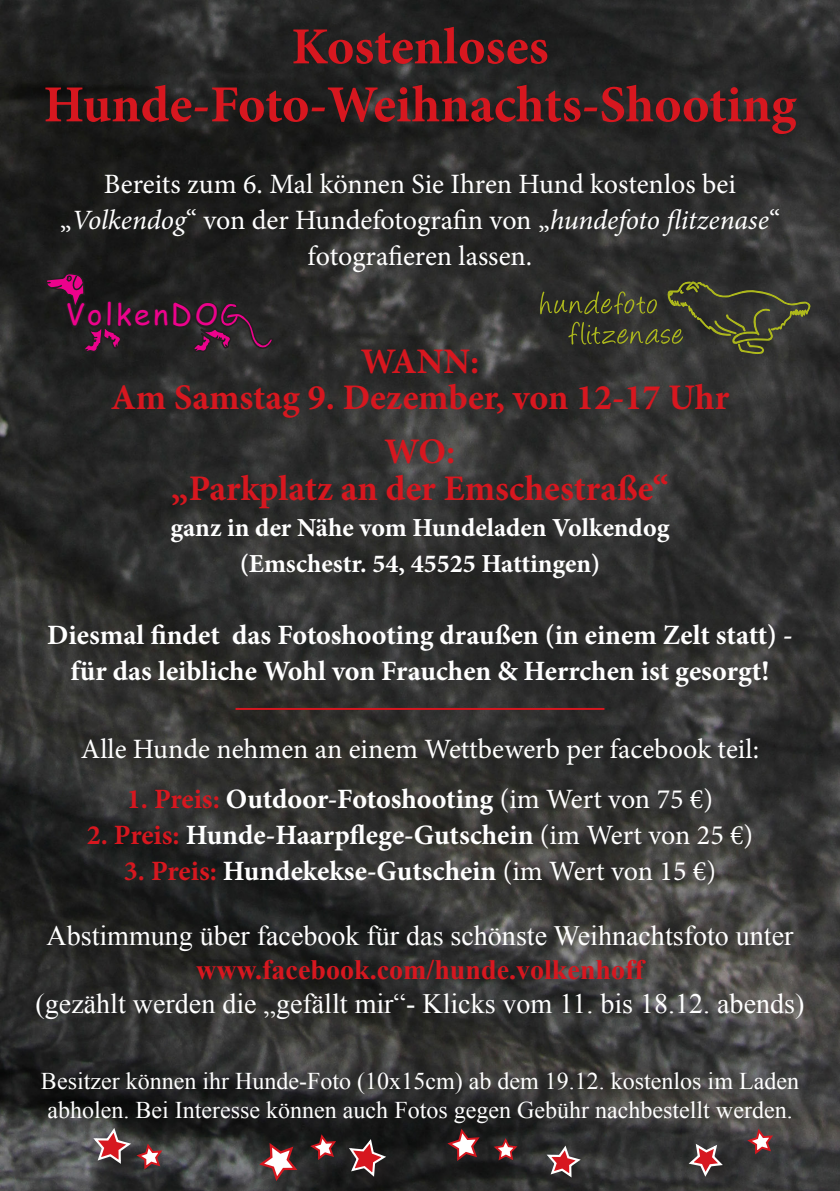
<style>
.page{position:relative;width:840px;height:1191px;background:#fff}
.page>*{position:absolute;margin:0;border:0;box-sizing:border-box;transform-origin:0 0}
.t1{font:700 52px/58px "Minion Pro";color:#d7171f;text-align:center}
.t2{font:700 36px/36px "Minion Pro";color:#d7171f;text-align:center}
.t3{font:29.2px "Comic Sans MS";letter-spacing:.09em;color:#ed028c}
.t4{font:700 28px/36px "Minion Pro";color:#fff;text-align:center}
.t5{font:28px/36px "Minion Pro";color:#fff;text-align:center}
.t6{font:28px "Times New Roman";color:#fff}
.t7{font:700 28px "Times New Roman";color:#d7171f}
.t8{font:700 26px/36px "Minion Pro";color:#fff;text-align:center}
.t9{font:24px/28.8px "Times New Roman";color:#fff}
.s1{font-style:italic}
.s2{color:#d7171f}
.s3{font-weight:400}
</style>
<div class="page">
<img style="left:0;top:0;width:839px;height:1191px">
<svg style="left:491px;top:1136px;width:28px;height:26px"></svg>
<svg style="left:308px;top:1132px;width:30px;height:30px"></svg>
<svg style="left:256px;top:1140px;width:43px;height:43px"></svg>
<svg style="left:540px;top:280px;width:271px;height:74px;background:#3c3e2d"></svg>
<svg style="left:45px;top:273px;width:229px;height:317px;background:#292628"></svg>
<hr style="left:235px;top:708px;width:369px;height:2px;background:#d7171f">
<div style="left:685px;top:1143px;width:53px;height:48px;background:#2f2f2f"></div>
<svg style="left:685px;top:1141px;width:39px;height:38px"></svg>
<div style="left:90px;top:1127px;width:56px;height:55px;background:#231f20;opacity:.75"></div>
<div style="left:346px;top:1139px;width:55px;height:52px;background:#1a1a1a"></div>
<svg style="left:346px;top:1136px;width:42px;height:41px"></svg>
<svg style="left:744px;top:1126px;width:30px;height:30px"></svg>
<svg style="left:445px;top:1126px;width:36px;height:37px"></svg>
<div style="left:543px;top:1145px;width:53px;height:46px;background:#231f20;opacity:.75"></div>
<svg style="left:544px;top:1143px;width:39px;height:36px"></svg>
<svg style="left:91px;top:1125px;width:73px;height:46px;background:#654b4c"></svg>
<h1 class="t1" style="left:44px;top:17px;width:754px">Kostenloses<br>Hunde-Foto-Weihnachts-Shooting</h1>
<p class="t5" style="left:60px;top:167px;width:721px">Bereits zum 6. Mal können Sie Ihren Hund kostenlos bei „<span class="s1">Volkendog</span>“ von der Hundefotografin von „<span class="s1">hundefoto flitzenase</span>“ fotografieren lassen.</p>
<p class="t3" style="left:65px;top:293px;width:154px">VolkenDO</p>
<p class="t2" style="left:111px;top:343px;width:619px">WANN:<br>Am Samstag 9. Dezember, von 12-17 Uhr</p>
<p class="t2" style="left:171px;top:433px;width:499px">WO:<br>„Parkplatz an der Emschestraße“</p>
<p class="t8" style="left:170px;top:509px;width:500px">ganz in der Nähe vom Hundeladen Volkendog (Emschestr. 54, 45525 Hattingen)</p>
<p class="t4" style="left:47px;top:616px;width:746px">Diesmal findet das Fotoshooting draußen (in einem Zelt statt) - für das leibliche Wohl von Frauchen &amp; Herrchen ist gesorgt!</p>
<p class="t5" style="left:81px;top:731px;width:679px">Alle Hunde nehmen an einem Wettbewerb per facebook teil:</p>
<p class="t4" style="left:127px;top:780px;width:587px"><span class="s2">1. Preis:</span> Outdoor-Fotoshooting <span class="s3">(im Wert von 75 €)</span></p>
<p class="t4" style="left:87px;top:816px;width:667px"><span class="s2">2. Preis:</span> Hunde-Haarpflege-Gutschein <span class="s3">(im Wert von 25 €)</span></p>
<p class="t4" style="left:124px;top:852px;width:593px"><span class="s2">3. Preis:</span> Hundekekse-Gutschein <span class="s3">(im Wert von 15 €)</span></p>
<p class="t6" style="left:47px;top:917px;width:748px">Abstimmung über facebook für das schönste Weihnachtsfoto unter</p>
<p class="t7" style="left:196px;top:950px;width:449px">www.facebook.com/hunde.volkenhoff</p>
<p class="t6" style="left:36px;top:984px;width:769px">(gezählt werden die „gefällt mir“- Klicks vom 11. bis 18.12. abends)</p>
<p class="t9" style="left:41px;top:1066px;width:759px">Besitzer können ihr Hunde-Foto (10x15cm) ab dem 19.12. kostenlos im Laden abholen. Bei Interesse können auch Fotos gegen Gebühr nachbestellt werden.</p>
</div>
